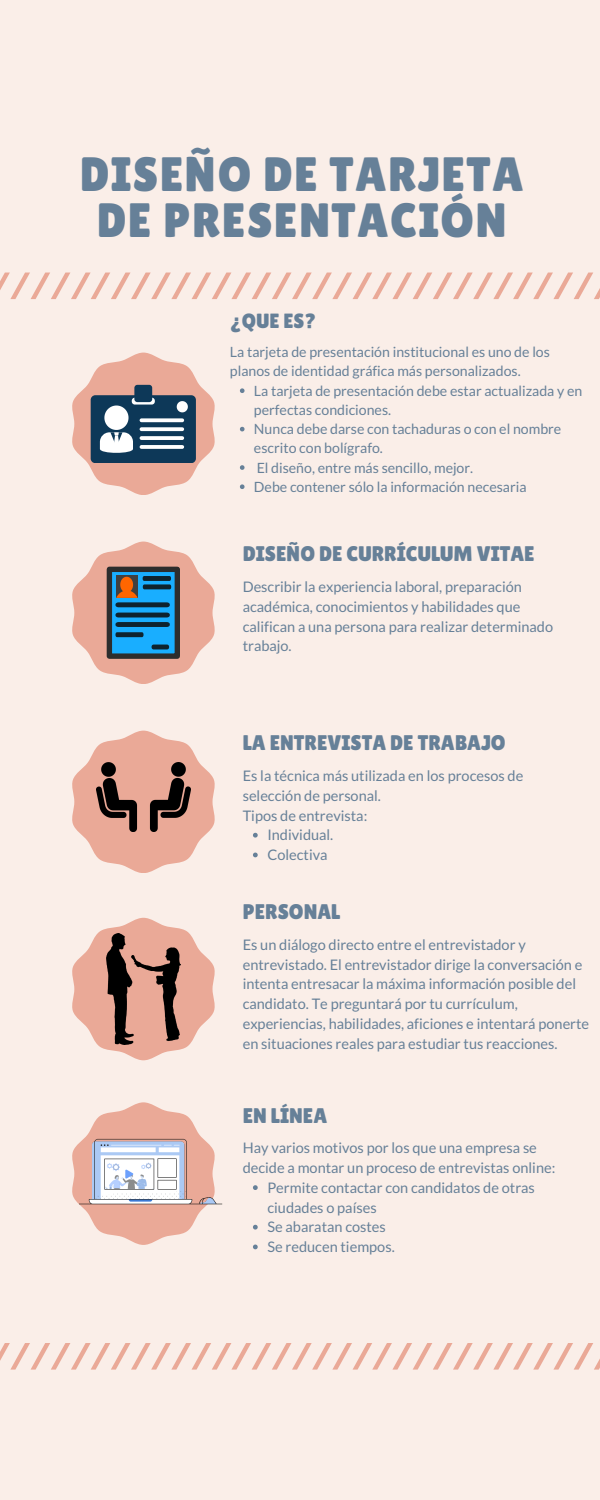
<style>
.page{position:relative;width:600px;height:1500px;background:#faeee8}
.page>*{position:absolute;margin:0;border:0;box-sizing:border-box;transform-origin:0 0}
.t1{font:48.2px/46.4px "Lilita One";letter-spacing:.03em;color:#668098;text-align:center}
.t2{font:21.2px "Lilita One";color:#668098}
.t3{font:20.6px "Lilita One";color:#668098}
.t4{font:14.5px/19.8px "Lato";color:#668098}
.t5{font:14.1px/19.2px "Lato";color:#668098}
</style>
<div class="page">
<svg style="left:72px;top:731px;width:143px;height:142px"></svg>
<svg style="left:72px;top:918px;width:143px;height:142px"></svg>
<svg style="left:72px;top:1146px;width:4px;height:55px"></svg>
<svg style="left:0;top:273px;width:600px;height:26px"></svg>
<svg style="left:0;top:1343px;width:600px;height:27px"></svg>
<svg style="left:72px;top:353px;width:143px;height:142px"></svg>
<svg style="left:72px;top:542px;width:143px;height:142px"></svg>
<img style="left:96px;top:762px;width:95px;height:70px">
<img style="left:106px;top:933px;width:74px;height:111px">
<img style="left:76px;top:1102px;width:147px;height:143px">
<svg style="left:240px;top:388px;width:5px;height:5px"></svg>
<svg style="left:240px;top:427px;width:5px;height:4px"></svg>
<svg style="left:240px;top:465px;width:5px;height:5px"></svg>
<svg style="left:240px;top:484px;width:5px;height:5px"></svg>
<svg style="left:253px;top:833px;width:5px;height:5px"></svg>
<svg style="left:253px;top:853px;width:5px;height:4px"></svg>
<svg style="left:253px;top:1185px;width:5px;height:5px"></svg>
<svg style="left:253px;top:1225px;width:5px;height:5px"></svg>
<svg style="left:253px;top:1245px;width:5px;height:4px"></svg>
<p class="t1" style="left:80px;top:151px;width:445px">DISEÑO DE TARJETA<br>DE PRESENTACIÓN</p>
<p class="t3" style="left:230px;top:309px;width:88px">¿QUE ES?</p>
<p class="t5" style="left:230px;top:342px;width:321px">La tarjeta de presentación institucional es uno de los planos de identidad gráfica más personalizados.</p>
<p class="t5" style="left:254px;top:381px;width:330px">La tarjeta de presentación debe estar actualizada y en perfectas condiciones.</p>
<p class="t5" style="left:254px;top:419px;width:309px">Nunca debe darse con tachaduras o con el nombre escrito con bolígrafo.</p>
<p class="t5" style="left:257px;top:457px;width:218px">El diseño, entre más sencillo, mejor.</p>
<p class="t5" style="left:254px;top:477px;width:274px">Debe contener sólo la información necesaria</p>
<p class="t2" style="left:243px;top:542px;width:294px">DISEÑO DE CURRÍCULUM VITAE</p>
<p class="t4" style="left:243px;top:577px;width:312px">Describir la experiencia laboral, preparación académica, conocimientos y habilidades que califican a una persona para realizar determinado trabajo.</p>
<p class="t2" style="left:243px;top:731px;width:264px">LA ENTREVISTA DE TRABAJO</p>
<p class="t4" style="left:243px;top:765px;width:282px">Es la técnica más utilizada en los procesos de selección de personal.</p>
<p class="t4" style="left:243px;top:805px;width:126px">Tipos de entrevista:</p>
<p class="t4" style="left:267px;top:825px;width:67px">Individual.</p>
<p class="t4" style="left:267px;top:845px;width:62px">Colectiva</p>
<p class="t2" style="left:243px;top:900px;width:99px">PERSONAL</p>
<p class="t4" style="left:243px;top:934px;width:348px">Es un diálogo directo entre el entrevistador y entrevistado. El entrevistador dirige la conversación e intenta entresacar la máxima información posible del candidato. Te preguntará por tu currículum, experiencias, habilidades, aficiones e intentará ponerte en situaciones reales para estudiar tus reacciones.</p>
<p class="t2" style="left:243px;top:1103px;width:86px">EN LÍNEA</p>
<p class="t4" style="left:243px;top:1138px;width:314px">Hay varios motivos por los que una empresa se decide a montar un proceso de entrevistas online:</p>
<p class="t4" style="left:267px;top:1177px;width:269px">Permite contactar con candidatos de otras ciudades o países</p>
<p class="t4" style="left:267px;top:1217px;width:120px">Se abaratan costes</p>
<p class="t4" style="left:267px;top:1237px;width:129px">Se reducen tiempos.</p>
</div>
